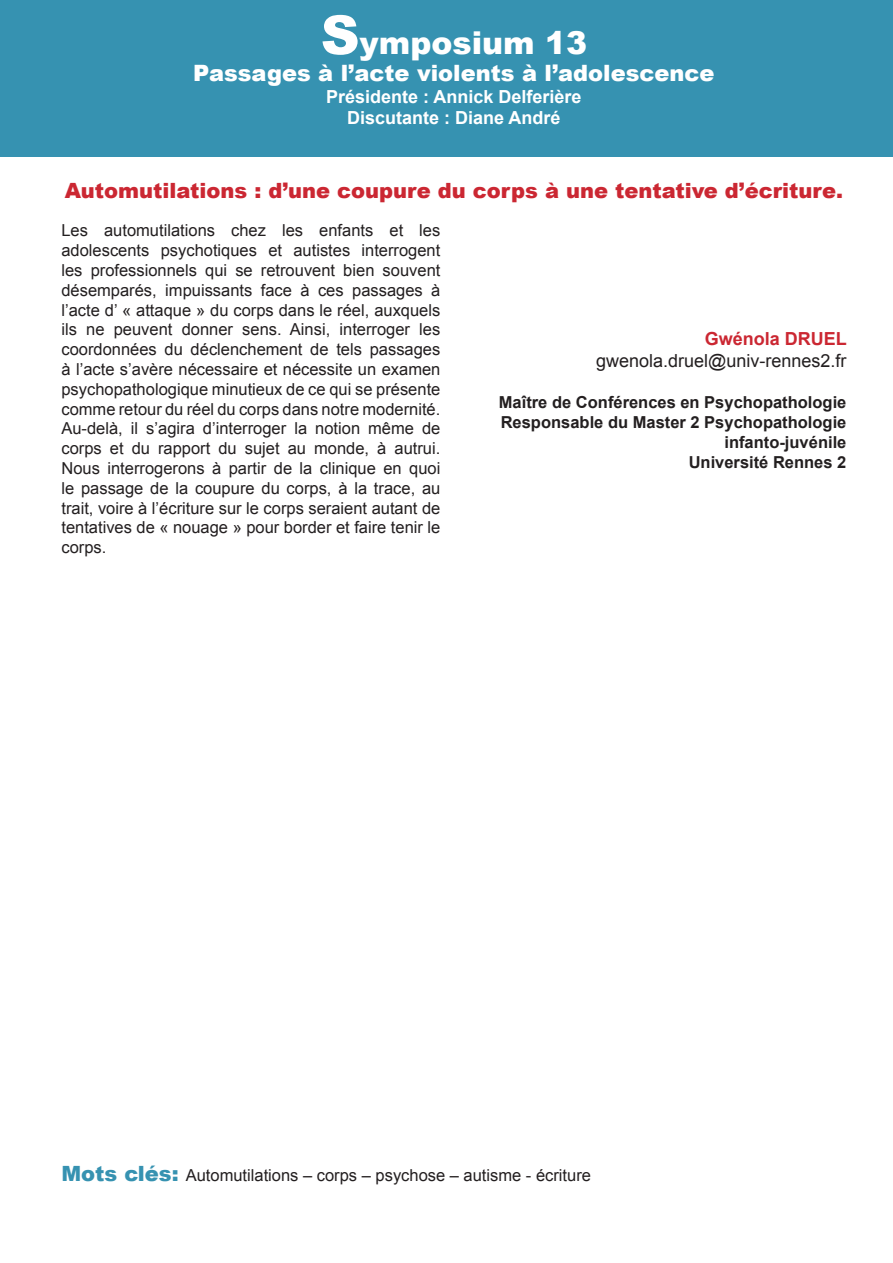
<style>
.page{position:relative;width:893px;height:1263px;background:#fff}
.page>*{position:absolute;margin:0;border:0;box-sizing:border-box;transform-origin:0 0}
.t1{font:900 31.5px "Arial";color:#fff}
.t2{font:900 22.5px "Arial";color:#fff}
.t3{font:900 21px "Arial";color:#cb2732}
.t4{font:700 18px/21.6px "Arial";color:#fff;text-align:center}
.t5{font:18px "Arial";color:#231f20}
.t6{font:700 18px "Arial";color:#cb2732}
.t7{font:16.5px/19.8px "Arial";color:#231f20;text-align:justify}
.t8{font:700 16.5px/19.8px "Arial";color:#231f20;text-align:right}
.s1{font-size:54px}
.s2{font-weight:900;font-size:21px;color:#3692b1}
</style>
<div class="page">
<div style="left:0;top:0;width:893px;height:157px;background:#3692b1"></div>
<h1 class="t1" style="left:321px;top:20px;width:268px"><span class="s1">S</span>ymposium 13</h1>
<h2 class="t2" style="left:193px;top:57px;width:523px">Passages à l’acte violents à l’adolescence</h2>
<p class="t4" style="left:326px;top:86px;width:257px">Présidente : Annick Delferière<br>Discutante : Diane André</p>
<p class="t3" style="left:65px;top:175px;width:780px">Automutilations : d’une coupure du corps à une tentative d’écriture.</p>
<p class="t7" style="left:61px;top:221px;width:380px">Les automutilations chez les enfants et les adolescents psychotiques et autistes interrogent les professionnels qui se retrouvent bien souvent désemparés, impuissants face à ces passages à l’acte d’ « attaque » du corps dans le réel, auxquels ils ne peuvent donner sens. Ainsi, interroger les coordonnées du déclenchement de tels passages à l’acte s’avère nécessaire et nécessite un examen psychopathologique minutieux de ce qui se présente comme retour du réel du corps dans notre modernité.<br>Au-delà, il s’agira d’interroger la notion même de corps et du rapport du sujet au monde, à autrui.<br>Nous interrogerons à partir de la clinique en quoi le passage de la coupure du corps, à la trace, au trait, voire à l’écriture sur le corps seraient autant de tentatives de « nouage » pour border et faire tenir le corps.</p>
<p class="t6" style="left:705px;top:327px;width:144px">Gwénola DRUEL</p>
<p class="t5" style="left:596px;top:349px;width:252px">gwenola.druel@univ-rennes2.fr</p>
<p class="t8" style="left:499px;top:393px;width:349px">Maître de Conférences en Psychopathologie<br>Responsable du Master 2 Psychopathologie infanto-juvénile<br>Université Rennes 2</p>
<p class="t7" style="left:61px;top:1165px;width:531px"><span class="s2">Mots clés:</span> Automutilations – corps – psychose – autisme - écriture</p>
</div>
